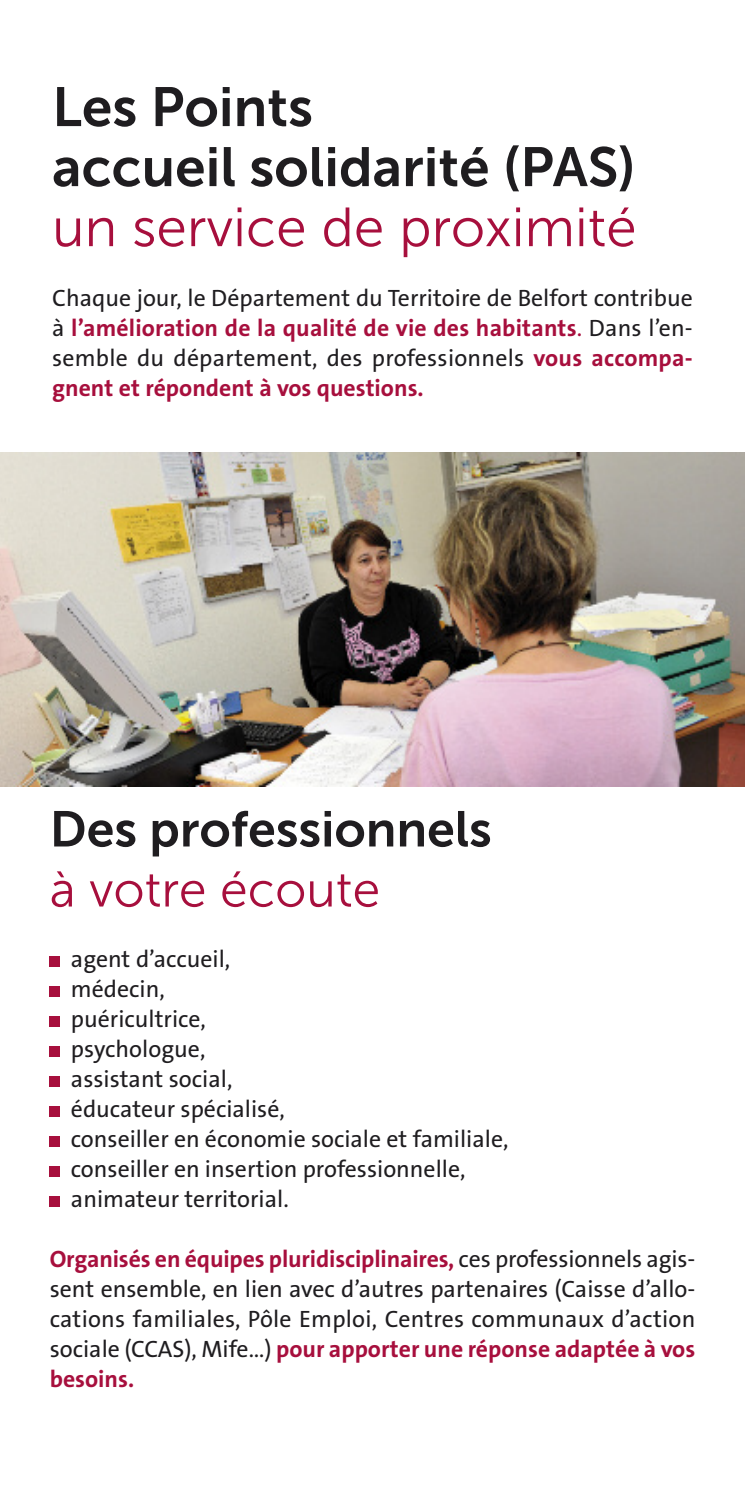
<style>
.page{position:relative;width:745px;height:1489px;background:#fff}
.page>*{position:absolute;margin:0;border:0;box-sizing:border-box;transform-origin:0 0}
.t1{font:55px/60px "Museo Sans 700";color:#1f1d20}
.t2{font:55px "Museo Sans 300";color:#a70f3d}
.t3{font:50px "Museo Sans 700";color:#1f1d20}
.t4{font:50px "Museo Sans 300";color:#a70f3d}
.t5{font:23.75px/30px "The Sans B5 Plain";color:#1f1d20}
.t6{font:700 23.75px/30px "The Sans B7";color:#a70f3d}
.s1{font-family:"The Sans B5 Plain";font-weight:400;color:#1f1d20}
.s2{font-family:"The Sans B5 Plain";font-weight:400}
.s3{font-family:"The Sans B7";font-weight:700;color:#a70f3d}
</style>
<div class="page">
<img style="left:0;top:452px;width:744px;height:334px">
<div style="left:50px;top:955px;width:10px;height:11px;background:#a70f3d"></div>
<div style="left:50px;top:985px;width:10px;height:11px;background:#a70f3d"></div>
<div style="left:50px;top:1015px;width:10px;height:11px;background:#a70f3d"></div>
<div style="left:50px;top:1045px;width:10px;height:11px;background:#a70f3d"></div>
<div style="left:50px;top:1075px;width:10px;height:11px;background:#a70f3d"></div>
<div style="left:50px;top:1105px;width:10px;height:11px;background:#a70f3d"></div>
<div style="left:50px;top:1135px;width:10px;height:11px;background:#a70f3d"></div>
<div style="left:50px;top:1195px;width:10px;height:11px;background:#a70f3d"></div>
<div style="left:50px;top:1165px;width:10px;height:11px;background:#a70f3d"></div>
<h1 class="t1" style="left:52px;top:77px;width:584px">Les Points<br>accueil solidarité (PAS)</h1>
<h1 class="t2" style="left:52px;top:195px;width:585px">un service de proximité</h1>
<p class="t5" style="left:52px;top:284px;width:641px">Chaque jour, le Département du Territoire de Belfort contribue</p>
<p class="t6" style="left:52px;top:314px;width:641px"><span class="s1">à</span> l’amélioration de la qualité de vie des habitants<span class="s2">.</span> <span class="s1">Dans l’en-</span></p>
<p class="t5" style="left:52px;top:344px;width:641px">semble du département, des professionnels <span class="s3">vous accompa-</span></p>
<p class="t6" style="left:52px;top:374px;width:373px">gnent et répondent à vos questions.</p>
<h2 class="t3" style="left:50px;top:800px;width:443px">Des professionnels</h2>
<h2 class="t4" style="left:50px;top:860px;width:332px">à votre écoute</h2>
<p class="t5" style="left:71px;top:944px;width:439px">agent d’accueil,<br>médecin,<br>puéricultrice,<br>psychologue,<br>assistant social,<br>éducateur spécialisé,<br>conseiller en économie sociale et familiale, conseiller en insertion professionnelle, animateur territorial.</p>
<p class="t6" style="left:50px;top:1244px;width:646px">Organisés en équipes pluridisciplinaires, <span class="s1">ces professionnels agis-</span></p>
<p class="t5" style="left:50px;top:1274px;width:646px">sent ensemble, en lien avec d’autres partenaires (Caisse d’allo&shy;cations familiales, Pôle Emploi, Centres communaux d’action</p>
<p class="t6" style="left:50px;top:1334px;width:646px"><span class="s1">sociale (CCAS), Mife…)</span> pour apporter une réponse adaptée à vos besoins.</p>
</div>
